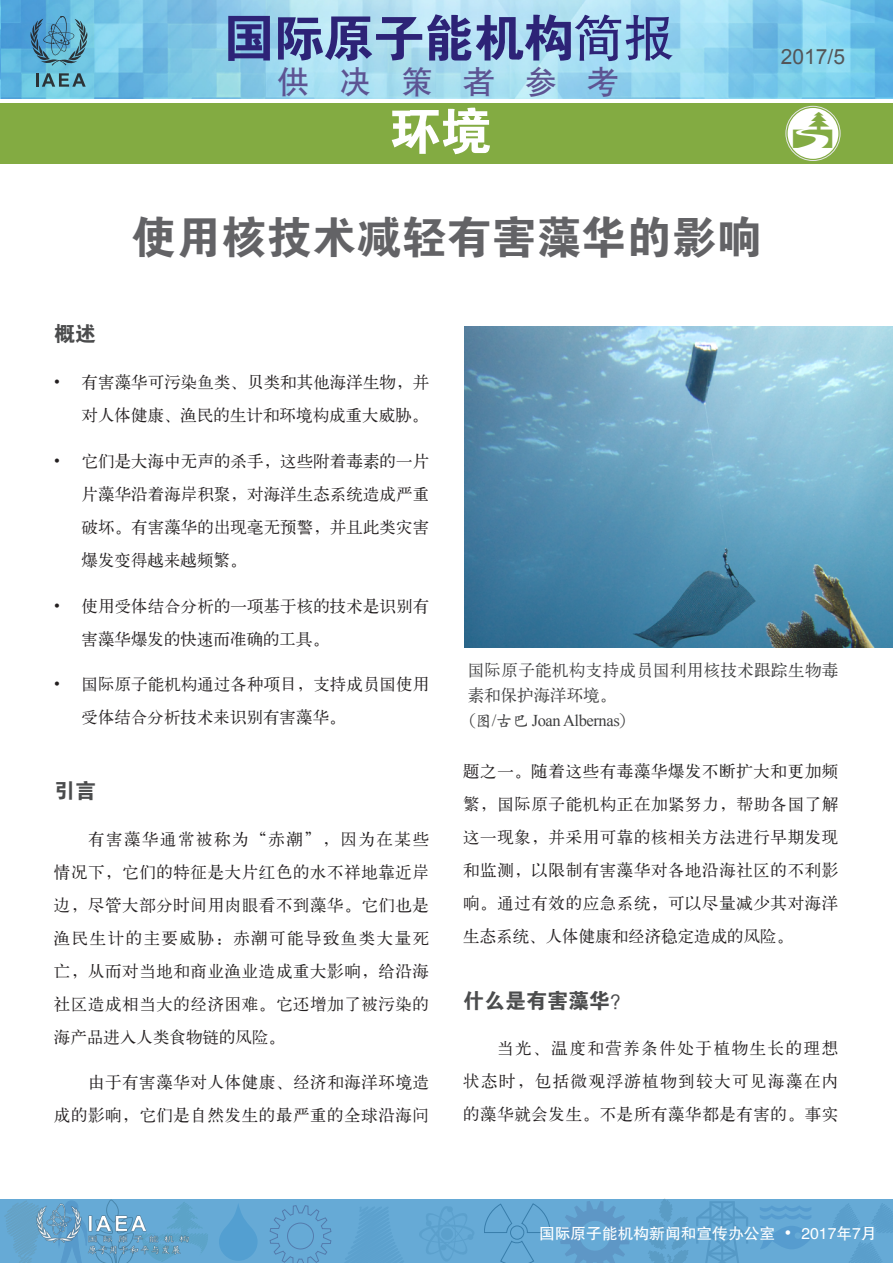
<style>
.page{position:relative;width:893px;height:1263px;background:#fff}
.page>*{position:absolute;margin:0;border:0;box-sizing:border-box;transform-origin:0 0}
.t1{font:51px "FZDHTK GBK1 0";letter-spacing:-.02em;color:#2d2377}
.t2{font:51px "FZDHTK GBK1 0";color:#fff}
.t3{font:45px "FZDHTK GBK1 0";color:#636366}
.t4{font:31.5px "H Yb 1 gj";letter-spacing:.965em;color:#5d5493}
.t5{font:21px "FZDHTK GBK1 0";color:#4b4c4d}
.t6{font:21px "Arial";color:#545557}
.t7{font:16.5px/33px "H Ya 1 gj";letter-spacing:.005em;color:#231f20;text-align:justify}
.t8{font:16.5px/33px "H Ya 1 gj";letter-spacing:.035em;color:#231f20;text-align:right}
.t9{font:16.5px/25.5px "H Ya 1 gj";letter-spacing:.02em;color:#3e3e3f}
.t10{font:16.5px "Times New Roman";letter-spacing:-.025em;color:#3e3e3f}
.t11{font:15.75px "FZHTK GBK1 0";color:#fff}
.s1{font-family:"FZHTK GBK1 0"}
.s2{font-family:"Times New Roman"}
.s3{font-family:"Koz Min Pr 6 N"}
.s4{font-family:"H Yc 1 gj"}
.s5{font-family:"Arial";font-size:18px}
</style>
<div class="page">
<img style="left:0;top:0;width:893px;height:98px">
<svg style="left:1px;top:1199px;width:892px;height:64px;background:#62a5d2"></svg>
<hr style="left:0;top:1199px;width:1px;height:64px;background:#0072bc">
<img style="left:35px;top:1202px;width:155px;height:54px">
<div style="left:0;top:103px;width:893px;height:60px;background:#83ab42"></div>
<div style="left:785px;top:106px;width:55px;height:55px;border:1px solid #e6e7e9;border-radius:50%"></div>
<div style="left:788px;top:108px;width:50px;height:51px;background:#fff;border-radius:50%"></div>
<img style="left:465px;top:326px;width:428px;height:321px">
<svg style="left:30px;top:16px;width:57px;height:50px;background:#5599b8"></svg>
<svg style="left:36px;top:73px;width:50px;height:14px"></svg>
<div style="left:219px;top:1202px;width:39px;height:59px;background:#66aad6"></div>
<svg style="left:793px;top:111px;width:39px;height:7px"></svg>
<h1 class="t1" style="left:223px;top:10px;width:452px">国际原子能机构<span class="s1">简报</span></h1>
<h3 class="t4" style="left:277px;top:66px;width:343px">供决策者参考</h3>
<h1 class="t2" style="left:389px;top:103px;width:103px">环境</h1>
<p class="t6" style="left:781px;top:43px;width:66px">2017/5</p>
<h2 class="t3" style="left:131px;top:212px;width:632px">使用核技术减轻有害藻华的影响</h2>
<p class="t5" style="left:54px;top:322px;width:43px">概述</p>
<p class="t7" style="left:54px;top:365px;width:377px;text-align:right"><span class="s2">•</span> 有害藻华可污染鱼类、贝类和其他海洋生物，并对人体健康、渔民的生计和环境构成重大威胁。</p>
<p class="t7" style="left:82px;top:444px;width:349px;text-indent:-28px"><span class="s2">•</span> 它们是大海中无声的杀手，这些附着毒素的一片片藻华沿着海岸积聚，对海洋生态系统造成严重破坏。有害藻华的出现毫无预警，并且此类灾害爆发变得越来越频繁。</p>
<p class="t7" style="left:82px;top:589px;width:349px;text-indent:-28px"><span class="s2">•</span> 使用受体结合分析的一项基于核的技术是识别有害藻华爆发的快速而准确的工具。</p>
<p class="t7" style="left:82px;top:668px;width:349px;text-indent:-28px"><span class="s2">•</span> 国际原子能机构通过各种项目，支持成员国使用受体结合分析技术来识别有害藻华。</p>
<p class="t5" style="left:54px;top:779px;width:43px">引言</p>
<p class="t7" style="left:54px;top:822px;width:377px;text-indent:34px">有害藻华通常被称为“赤潮”，因为在某些情况下，它们的特征是大片红色的水不祥地靠近岸边，尽管大部分时间用肉眼看不到藻华。它们也是渔民生计的主要威胁：赤潮可能导致鱼类大量死亡，从而对当地和商业渔业造成重大影响，给沿海社区造成相当大的经济困难。它还增加了被污染的海产品进入人类食物链的风险。</p>
<p class="t8" style="left:54px;top:1066px;width:377px">由于有害藻华对人体健康、经济和海洋环境造<br>成的影响，它们是自然发生的最严重的全球沿海问</p>
<p class="t9" style="left:468px;top:657px;width:372px">国际原子能机构支持成员国利用核技术跟踪生物毒素和保护海洋环境。</p>
<p class="t10" style="left:460px;top:709px;width:178px"><span class="s3">（</span><span class="s4">图</span>/<span class="s4">古巴</span> Joan Albernas<span class="s3">）</span></p>
<p class="t7" style="left:463px;top:754px;width:377px">题之一。随着这些有毒藻华爆发不断扩大和更加频繁，国际原子能机构正在加紧努力，帮助各国了解这一现象，并采用可靠的核相关方法进行早期发现和监测，以限制有害藻华对各地沿海社区的不利影响。通过有效的应急系统，可以尽量减少其对海洋生态系统、人体健康和经济稳定造成的风险。</p>
<p class="t5" style="left:463px;top:989px;width:169px">什么是有害藻华？</p>
<p class="t7" style="left:463px;top:1032px;width:377px;text-indent:34px">当光、温度和营养条件处于植物生长的理想状态时，包括微观浮游植物到较大可见海藻在内的藻华就会发生。不是所有藻华都是有害的。事实</p>
<p class="t11" style="left:539px;top:1225px;width:339px">国际原子能机构新闻和宣传办公室 <span class="s5">•</span> 2017年7月</p>
</div>
